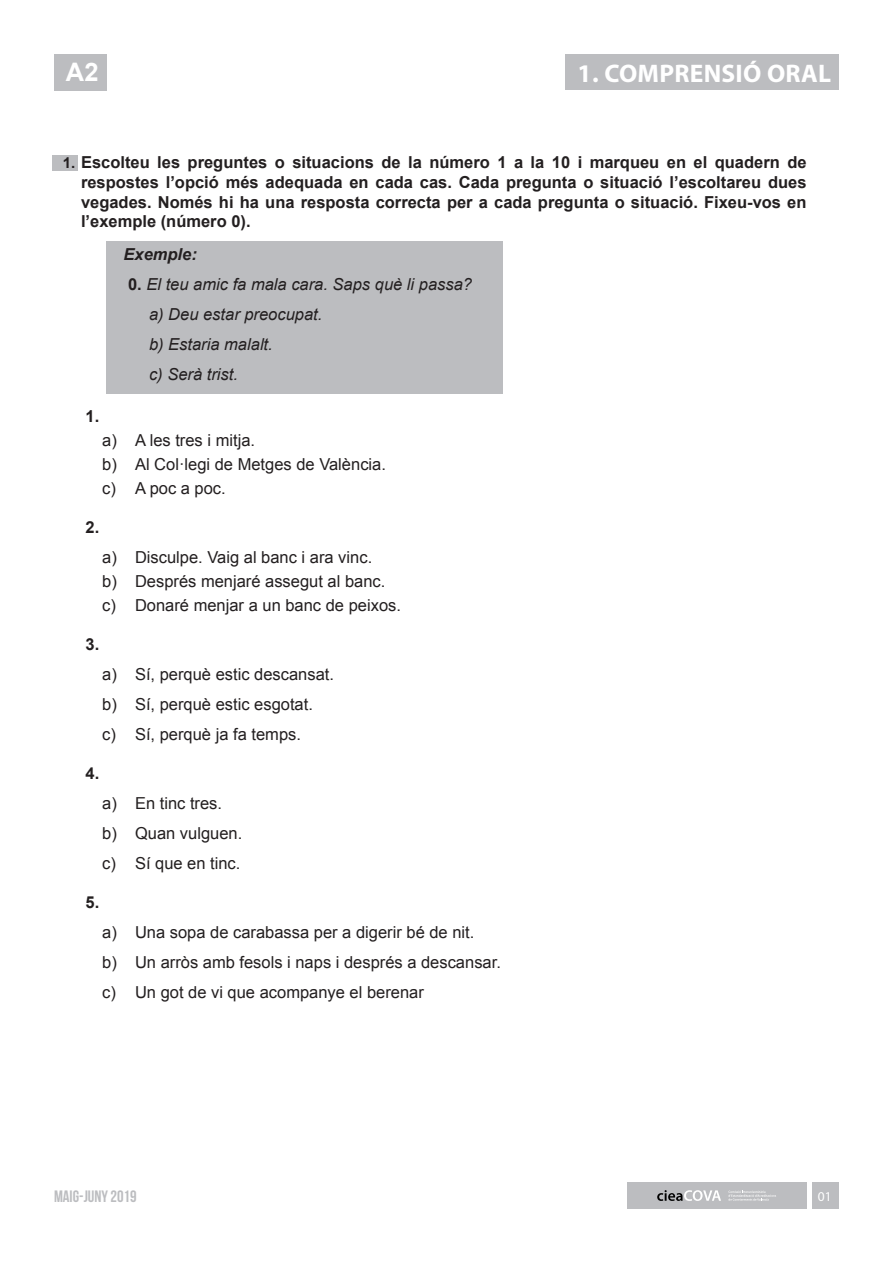
<style>
.page{position:relative;width:893px;height:1263px;background:#fff}
.page>*{position:absolute;margin:0;border:0;box-sizing:border-box;transform-origin:0 0}
.t1{font:700 25.5px "Myriad Pro";letter-spacing:.01em;color:#fff}
.t2{font:700 25.5px "Arial";color:#fff}
.V_F{font:16.5px "Arial";color:#231f20}
.ENUNCIAT{font:700 16.5px/19.8px "Arial";color:#231f20;text-align:justify}
.V_F-2{font:italic 16.5px "Arial";color:#231f20}
.SUB_ENUNCIAT{font:700 16.5px "Bebas Neue";color:#bcbdc0}
.V_F-3{font:700 16.5px "Arial";color:#231f20}
.ENUNCIAT-2{font:italic 700 16.5px "Arial";color:#231f20}
.t3{font:13.5px "Myriad Pro";color:#fff}
.s1{font-size:15px}
.s2{font-weight:700;font-style:normal}
</style>
<div class="page">
<div style="left:812px;top:1182px;width:27px;height:27px;background:#bcbdc0"></div>
<div style="left:627px;top:1182px;width:179px;height:27px;background:#bcbdc0"></div>
<svg style="left:728px;top:1190px;width:48px;height:10px"></svg>
<svg style="left:657px;top:1190px;width:64px;height:11px"></svg>
<div style="left:54px;top:54px;width:52px;height:37px;background:#bcbdc0"></div>
<div style="left:106px;top:241px;width:397px;height:152px;background:#bcbdc0"></div>
<div style="left:52px;top:155px;width:26px;height:15px;background:#bcbdc0"></div>
<div style="left:565px;top:54px;width:274px;height:35px;background:#bcbdc0"></div>
<h1 class="t2" style="left:66px;top:56px;width:34px">C1</h1>
<h1 class="t2" style="left:66px;top:56px;width:34px">A2</h1>
<p class="t1" style="left:578px;top:57px;width:255px">1. COMPRENSIÓ ORAL</p>
<p class="ENUNCIAT" style="left:81px;top:153px;width:727px;text-indent:-18px"><span class="s1">1.</span> Escolteu les preguntes o situacions de la número 1 a la 10 i marqueu en el quadern de respostes l’opció més adequada en cada cas. Cada pregunta o situació l’escoltareu dues vegades. Només hi ha una resposta correcta per a cada pregunta o situació. Fixeu-vos en l’exemple (número 0).</p>
<p class="ENUNCIAT-2" style="left:124px;top:244px;width:75px">Exemple:</p>
<p class="V_F-2" style="left:128px;top:274px;width:345px"><span class="s2">0.</span> El teu amic fa mala cara. Saps què li passa?</p>
<p class="V_F-2" style="left:149px;top:304px;width:175px">a) Deu estar preocupat.</p>
<p class="V_F-2" style="left:149px;top:334px;width:125px">b) Estaria malalt.</p>
<p class="V_F-2" style="left:149px;top:364px;width:90px">c) Serà trist.</p>
<p class="V_F-3" style="left:86px;top:406px;width:15px">1.</p>
<p class="V_F" style="left:102px;top:430px;width:154px">a) A les tres i mitja.</p>
<p class="V_F" style="left:102px;top:454px;width:285px">b) Al Col·legi de Metges de València.</p>
<p class="V_F" style="left:102px;top:478px;width:125px">c) A poc a poc.</p>
<p class="V_F-3" style="left:86px;top:517px;width:15px">2.</p>
<p class="V_F" style="left:102px;top:547px;width:271px">a) Disculpe. Vaig al banc i ara vinc.</p>
<p class="V_F" style="left:102px;top:571px;width:285px">b) Després menjaré assegut al banc.</p>
<p class="V_F" style="left:102px;top:595px;width:300px">c) Donaré menjar a un banc de peixos.</p>
<p class="V_F-3" style="left:86px;top:634px;width:15px">3.</p>
<p class="V_F" style="left:102px;top:664px;width:233px">a) Sí, perquè estic descansat.</p>
<p class="V_F" style="left:102px;top:694px;width:212px">b) Sí, perquè estic esgotat.</p>
<p class="V_F" style="left:102px;top:724px;width:200px">c) Sí, perquè ja fa temps.</p>
<p class="V_F-3" style="left:86px;top:763px;width:15px">4.</p>
<p class="V_F" style="left:102px;top:793px;width:121px">a) En tinc tres.</p>
<p class="V_F" style="left:102px;top:823px;width:142px">b) Quan vulguen.</p>
<p class="V_F" style="left:102px;top:853px;width:140px">c) Sí que en tinc.</p>
<p class="V_F-3" style="left:86px;top:892px;width:15px">5.</p>
<p class="V_F" style="left:102px;top:922px;width:374px">a) Una sopa de carabassa per a digerir bé de nit.</p>
<p class="V_F" style="left:102px;top:952px;width:400px">b) Un arròs amb fesols i naps i després a descansar.</p>
<p class="V_F" style="left:102px;top:982px;width:323px">c) Un got de vi que acompanye el berenar</p>
<p class="SUB_ENUNCIAT" style="left:54px;top:1187px;width:84px">MAIG-JUNY 2019</p>
<p class="t3" style="left:818px;top:1188px;width:15px">01</p>
</div>
